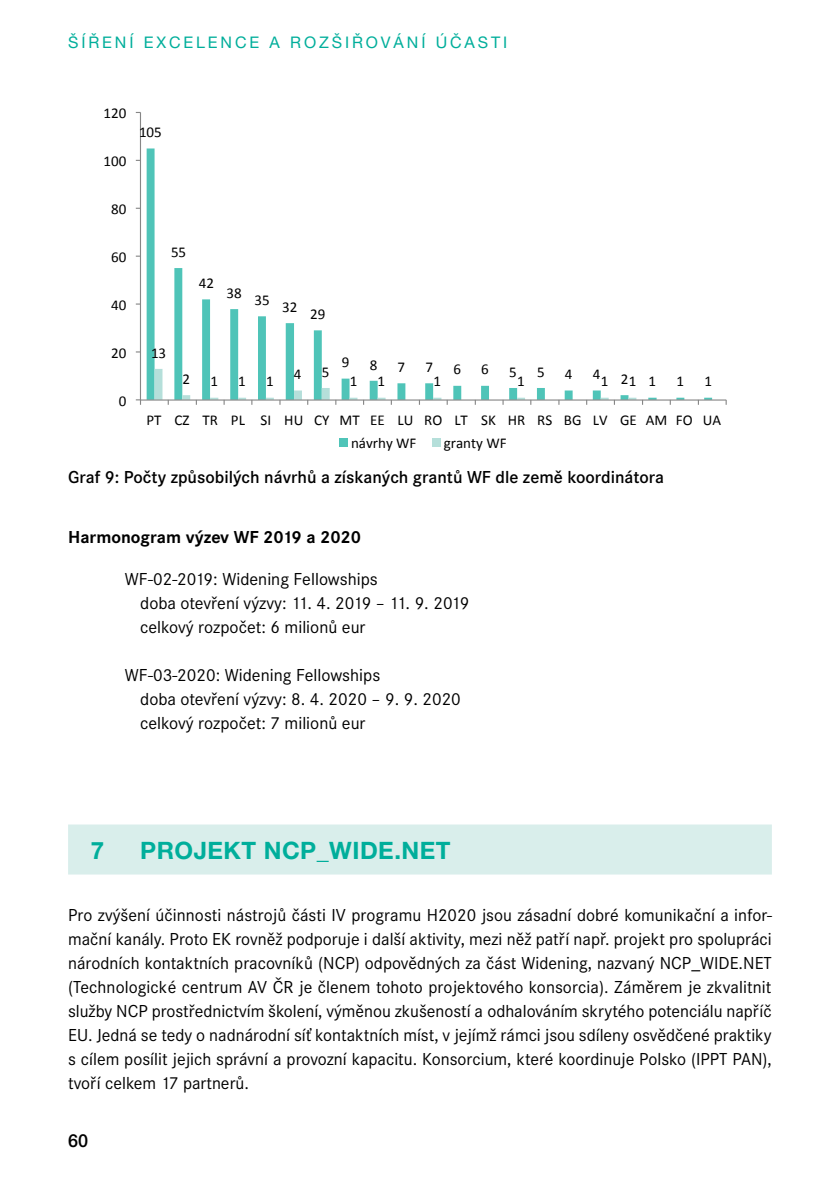
<style>
.page{position:relative;width:840px;height:1191px;background:#fff}
.page>*{position:absolute;margin:0;border:0;box-sizing:border-box;transform-origin:0 0}
.t1{font:700 24px "Helvetica Neue LT Pro";letter-spacing:.02em;color:#00ae9b}
.t2{font:18px/24px "Corporate STCE";color:#000}
.t3{font:600 18px "Corporate STCE";color:#000}
.t4{font:700 18px "Corporate STCE";color:#000}
.t5{font:500 18px "Helvetica Neue LT Pro";color:#000}
.t6{font:16px "Helvetica Neue LT Pro";letter-spacing:.18em;color:#00ae9b}
.t7{font:15px/23.6px "Calibri";color:#000}
</style>
<div class="page">
<div style="left:68px;top:824px;width:703px;height:50px;background:#d9eeeb"></div>
<svg style="left:146px;top:148px;width:565px;height:251px"></svg>
<hr style="left:140px;top:112px;width:1px;height:288px;background:#868686">
<hr style="left:140px;top:399px;width:585px;height:1px;background:#868686">
<svg style="left:136px;top:399px;width:5px;height:6px"></svg>
<svg style="left:154px;top:369px;width:488px;height:36px"></svg>
<div style="left:339px;top:438px;width:8px;height:8px;background:#4fc4b8"></div>
<div style="left:432px;top:438px;width:8px;height:8px;background:#b5dfda"></div>
<p class="t6" style="left:68px;top:32px;width:440px">ŠÍŘENÍ EXCELENCE A ROZŠIŘOVÁNÍ ÚČASTI</p>
<p class="t7" style="left:104px;top:102px;width:24px">120</p>
<p class="t7" style="left:104px;top:150px;width:24px">100</p>
<p class="t7" style="left:139px;top:120px;width:24px">105</p>
<p class="t7" style="left:111px;top:197px;width:17px">80</p>
<p class="t7" style="left:111px;top:245px;width:17px">60</p>
<p class="t7" style="left:111px;top:293px;width:17px">40</p>
<p class="t7" style="left:111px;top:341px;width:17px">20</p>
<p class="t7" style="left:119px;top:389px;width:9px">0</p>
<p class="t7" style="left:171px;top:240px;width:17px">55</p>
<p class="t7" style="left:199px;top:271px;width:17px">42</p>
<p class="t7" style="left:226px;top:281px;width:17px">38</p>
<p class="t7" style="left:254px;top:288px;width:17px">35</p>
<p class="t7" style="left:282px;top:295px;width:17px">32</p>
<p class="t7" style="left:310px;top:302px;width:17px">29</p>
<p class="t7" style="left:151px;top:341px;width:17px">13</p>
<p class="t7" style="left:182px;top:367px;width:9px">2</p>
<p class="t7" style="left:210px;top:370px;width:9px">1</p>
<p class="t7" style="left:238px;top:370px;width:9px">1</p>
<p class="t7" style="left:266px;top:370px;width:9px">1</p>
<p class="t7" style="left:294px;top:362px;width:9px">4</p>
<p class="t7" style="left:322px;top:360px;width:9px">5</p>
<p class="t7" style="left:341px;top:350px;width:9px">9</p>
<p class="t7" style="left:369px;top:353px;width:9px">8</p>
<p class="t7" style="left:397px;top:355px;width:9px">7</p>
<p class="t7" style="left:425px;top:355px;width:9px">7</p>
<p class="t7" style="left:453px;top:358px;width:9px">6</p>
<p class="t7" style="left:481px;top:358px;width:9px">6</p>
<p class="t7" style="left:509px;top:360px;width:9px">5</p>
<p class="t7" style="left:536px;top:360px;width:9px">5</p>
<p class="t7" style="left:564px;top:362px;width:9px">4</p>
<p class="t7" style="left:592px;top:362px;width:9px">4</p>
<p class="t7" style="left:620px;top:367px;width:9px">2</p>
<p class="t7" style="left:648px;top:370px;width:9px">1</p>
<p class="t7" style="left:676px;top:370px;width:9px">1</p>
<p class="t7" style="left:704px;top:370px;width:9px">1</p>
<p class="t7" style="left:349px;top:370px;width:9px">1</p>
<p class="t7" style="left:377px;top:370px;width:9px">1</p>
<p class="t7" style="left:433px;top:370px;width:9px">1</p>
<p class="t7" style="left:517px;top:370px;width:9px">1</p>
<p class="t7" style="left:600px;top:370px;width:9px">1</p>
<p class="t7" style="left:628px;top:370px;width:9px">1</p>
<p class="t7" style="left:351px;top:408px;width:371px;text-indent:-204px">PT CZ TR PL SI HU CY MT EE LU RO LT SK HR RS BG LV GE AM FO UA návrhy WF</p>
<p class="t7" style="left:443px;top:431px;width:64px">granty WF</p>
<p class="t3" style="left:68px;top:467px;width:597px">Graf 9: Počty způsobilých návrhů a získaných grantů WF dle země koordinátora</p>
<p class="t4" style="left:68px;top:526px;width:294px">Harmonogram výzev WF 2019 a 2020</p>
<p class="t2" style="left:140px;top:567px;width:330px;text-indent:-15px">WF-02-2019: Widening Fellowships<br>doba otevření výzvy: 11. 4. 2019 – 11. 9. 2019 celkový rozpočet: 6 milionů eur</p>
<p class="t2" style="left:140px;top:663px;width:322px;text-indent:-15px">WF-03-2020: Widening Fellowships<br>doba otevření výzvy: 8. 4. 2020 – 9. 9. 2020 celkový rozpočet: 7 milionů eur</p>
<h1 class="t1" style="left:91px;top:835px;width:15px">7</h1>
<h1 class="t1" style="left:140px;top:835px;width:312px">PROJEKT NCP_WIDE.NET</h1>
<p class="t2" style="left:68px;top:903px;width:705px;text-align:justify">Pro zvýšení účinnosti nástrojů části IV programu H2020 jsou zásadní dobré komunikační a infor&shy;mační kanály. Proto EK rovněž podporuje i další aktivity, mezi něž patří např. projekt pro spolupráci národních kontaktních pracovníků (NCP) odpovědných za část Widening, nazvaný NCP_WIDE.NET (Technologické centrum AV ČR je členem tohoto projektového konsorcia). Záměrem je zkvalitnit služby NCP prostřednictvím školení, výměnou zkušeností a odhalováním skrytého potenciálu napříč EU. Jedná se tedy o nadnárodní síť kontaktních míst, v jejímž rámci jsou sdíleny osvědčené praktiky s cílem posílit jejich správní a provozní kapacitu. Konsorcium, které koordinuje Polsko (IPPT PAN), tvoří celkem 17 partnerů.</p>
<p class="t5" style="left:68px;top:1130px;width:22px">60</p>
</div>
